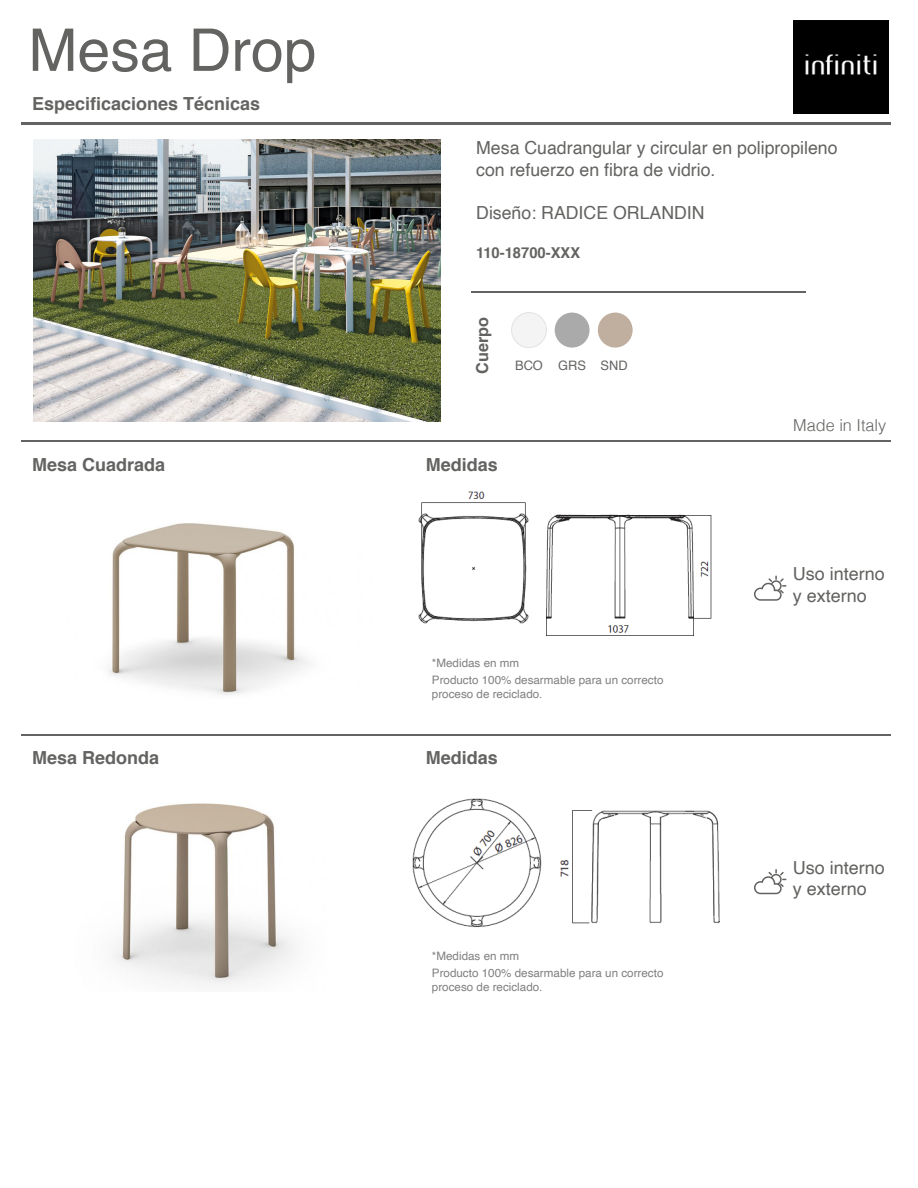
<style>
.page{position:relative;width:918px;height:1188px;background:#fff}
.page>*{position:absolute;margin:0;border:0;box-sizing:border-box;transform-origin:0 0}
.t1{font:58.95px "Helvetica";color:#636361}
.t2{font:18px/21.6px "Helvetica";color:#636361}
.t3{font:700 18px "Helvetica";color:#636361}
.t4{font:18px/21.6px "Helvetica";color:#626260}
.t5{font:300 16.5px "Helvetica";color:#636361}
.t6{font:700 16.5px "Helvetica";color:#636361}
.t7{font:700 15px "Helvetica";color:#636361}
.t8{font:13.05px "Helvetica";color:#636361}
.t9{font:11.7px/16.8px "Helvetica";color:#808080}
</style>
<div class="page">
<img style="left:560px;top:810px;width:160px;height:114px">
<img style="left:40px;top:421px;width:333px;height:274px">
<hr style="left:22px;top:123px;width:869px;height:2px;background:#636361">
<hr style="left:22px;top:440px;width:869px;height:2px;background:#636361">
<hr style="left:471px;top:291px;width:334px;height:2px;background:#636361">
<img style="left:793px;top:20px;width:96px;height:93px">
<div style="left:512px;top:313px;width:34px;height:35px;background:#f4f4f4;border-radius:50%"></div>
<div style="left:511px;top:312px;width:36px;height:36px;border:1px solid #e3e3e2;border-radius:50%"></div>
<div style="left:555px;top:313px;width:35px;height:35px;background:#aaa;border-radius:50%"></div>
<div style="left:598px;top:313px;width:35px;height:35px;background:#c0af9e;border-radius:50%"></div>
<svg style="left:754px;top:576px;width:32px;height:25px"></svg>
<img style="left:33px;top:139px;width:408px;height:282px">
<img style="left:418px;top:491px;width:111px;height:133px">
<img style="left:546px;top:514px;width:166px;height:122px">
<hr style="left:22px;top:734px;width:869px;height:1px;background:#636361">
<svg style="left:754px;top:869px;width:32px;height:25px"></svg>
<img style="left:114px;top:803px;width:181px;height:182px">
<img style="left:412px;top:798px;width:130px;height:129px">
<h1 class="t1" style="left:28px;top:5px;width:290px">Mesa Drop</h1>
<h2 class="t3" style="left:32px;top:89px;width:230px">Especificaciones Técnicas</h2>
<h2 class="t2" style="left:476px;top:137px;width:363px">Mesa Cuadrangular y circular en polipropileno con refuerzo en fibra de vidrio.</h2>
<h2 class="t2" style="left:476px;top:202px;width:230px">Diseño: RADICE ORLANDIN</h2>
<p class="t7" style="left:476px;top:241px;width:106px">110-18700-XXX</p>
<h3 class="t6" style="left:469px;top:374px;width:58px;rotate:-90deg">Cuerpo</h3>
<p class="t8" style="left:515px;top:355px;width:114px">BCO GRS SND</p>
<h3 class="t5" style="left:793px;top:411px;width:94px">Made in Italy</h3>
<h2 class="t3" style="left:32px;top:450px;width:135px">Mesa Cuadrada</h2>
<h2 class="t3" style="left:426px;top:450px;width:74px">Medidas</h2>
<p class="t9" style="left:432px;top:655px;width:233px">*Medidas en mm<br>Producto 100% desarmable para un correcto</p>
<p class="t9" style="left:432px;top:686px;width:112px">proceso de reciclado.</p>
<h2 class="t3" style="left:32px;top:743px;width:129px">Mesa Redonda</h2>
<h2 class="t3" style="left:426px;top:743px;width:74px">Medidas</h2>
<p class="t9" style="left:432px;top:948px;width:233px">*Medidas en mm<br>Producto 100% desarmable para un correcto</p>
<p class="t9" style="left:432px;top:979px;width:112px">proceso de reciclado.</p>
<h2 class="t4" style="left:793px;top:564px;width:94px">Uso interno y externo</h2>
<h2 class="t4" style="left:793px;top:857px;width:94px">Uso interno y externo</h2>
</div>
